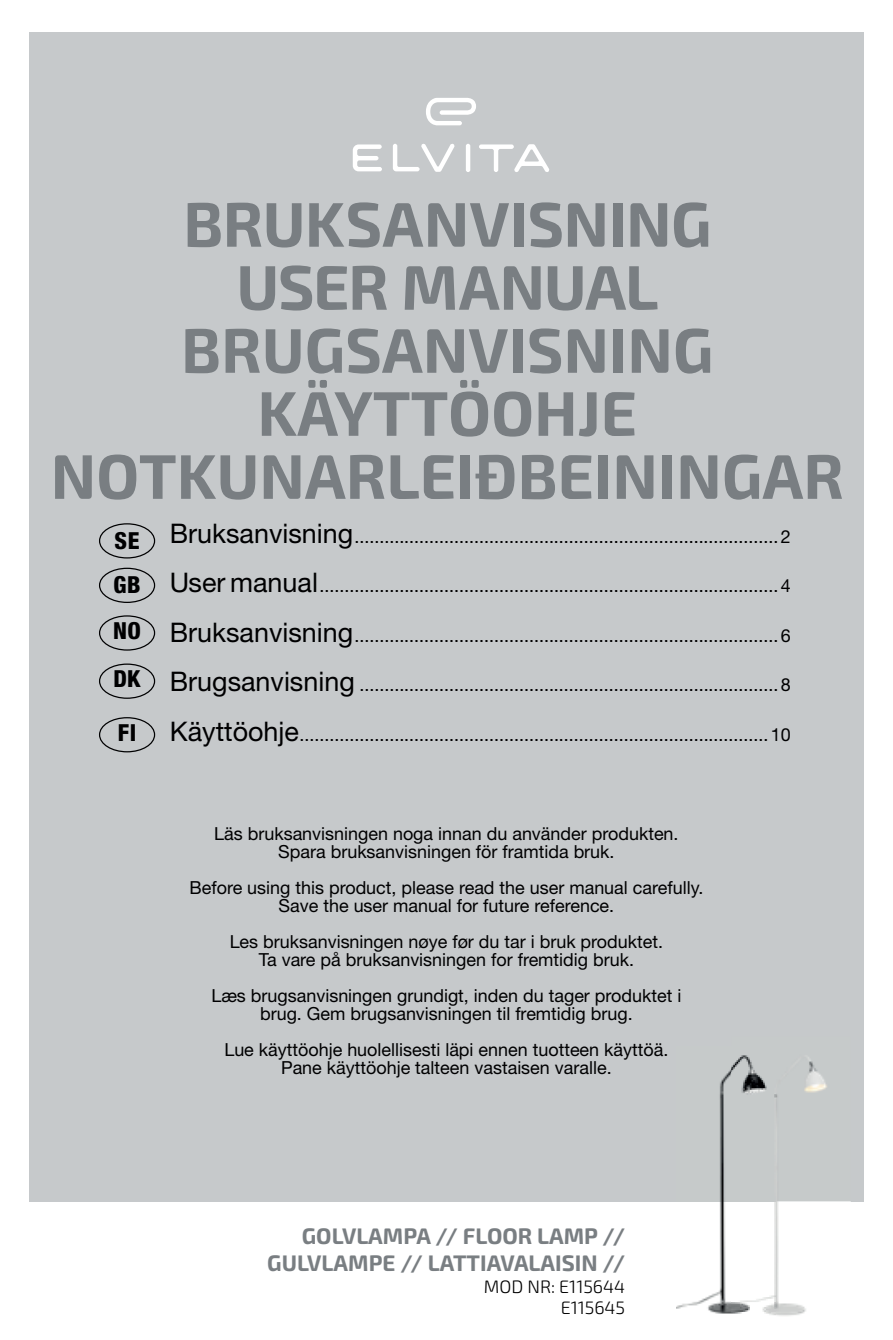
<style>
.page{position:relative;width:893px;height:1340px;background:#fff}
.page>*{position:absolute;margin:0;border:0;box-sizing:border-box;transform-origin:0 0}
.t1{font:700 63px/63px "Exo 2";color:#797e82;text-align:center}
.t2{font:800 condensed 23.4px/45.2px "Helvetica Neue LT Pro";letter-spacing:.02em;color:#000001;text-align:justify}
.t3{font:700 22.5px/27px "Exo 2";color:#797e82;text-align:right}
.t4{font:18px/18px "Helvetica Neue LT Pro";color:#000001;text-align:center}
.t5{font:300 18px/21.6px "Exo 2";color:#000001;text-align:right}
.s1{font-size:27px}
</style>
<div class="page">
<div style="left:29px;top:32px;width:835px;height:1169px;background:#c6c9cb"></div>
<svg style="left:426px;top:98px;width:50px;height:27px"></svg>
<svg style="left:393px;top:144px;width:62px;height:28px"></svg>
<hr style="left:466px;top:144px;width:4px;height:28px;background:#fff;border-radius:2px">
<svg style="left:353px;top:144px;width:29px;height:27px"></svg>
<svg style="left:479px;top:144px;width:70px;height:28px"></svg>
<div style="left:99px;top:523px;width:56px;height:35px;border:1px solid #000001;border-radius:50%"></div>
<div style="left:99px;top:567px;width:56px;height:36px;border:1px solid #000001;border-radius:50%"></div>
<div style="left:99px;top:615px;width:56px;height:35px;border:1px solid #000001;border-radius:50%"></div>
<div style="left:99px;top:663px;width:56px;height:36px;border:1px solid #000001;border-radius:50%"></div>
<div style="left:99px;top:717px;width:56px;height:35px;border:1px solid #000001;border-radius:50%"></div>
<img style="left:776px;top:1057px;width:75px;height:259px">
<img style="left:676px;top:1055px;width:100px;height:260px">
<h1 class="t1" style="left:51px;top:203px;width:795px">BRUKSANVISNING<br>USER MANUAL<br>BRUGSANVISNING<br>KÄYTTÖOHJE<br>NOTKUNARLEIÐBEININGAR</h1>
<h2 class="t2" style="left:113px;top:518px;width:29px">SE GB NO</h2>
<h2 class="t2" style="left:113px;top:656px;width:29px">DK</h2>
<h2 class="t2" style="left:118px;top:710px;width:20px">FI</h2>
<p class="t4" style="left:170px;top:529px;width:623px"><span class="s1">Bruksanvisning</span> .....................................................................................2</p>
<p class="t4" style="left:170px;top:579px;width:623px"><span class="s1">User manual</span> ............................................................................................4</p>
<p class="t4" style="left:170px;top:628px;width:623px"><span class="s1">Bruksanvisning</span> .....................................................................................6</p>
<p class="t4" style="left:170px;top:678px;width:623px"><span class="s1">Brugsanvisning</span> ....................................................................................8</p>
<p class="t4" style="left:170px;top:727px;width:623px"><span class="s1">Käyttöohje</span> ..............................................................................................10</p>
<p class="t4" style="left:214px;top:826px;width:466px">Läs bruksanvisningen noga innan du använder produkten.<br>Spara bruksanvisningen för framtida bruk.</p>
<p class="t4" style="left:189px;top:880px;width:515px">Before using this product, please read the user manual carefully.<br>Save the user manual for future reference.</p>
<p class="t4" style="left:230px;top:934px;width:435px">Les bruksanvisningen nøye før du tar i bruk produktet.<br>Ta vare på bruksanvisningen for fremtidig bruk.</p>
<p class="t4" style="left:211px;top:988px;width:471px">Læs brugsanvisningen grundigt, inden du tager produktet i brug. Gem brugsanvisningen til fremtidig brug.</p>
<p class="t4" style="left:224px;top:1042px;width:445px">Lue käyttöohje huolellisesti läpi ennen tuotteen käyttöä.<br>Pane käyttöohje talteen vastaisen varalle.</p>
<p class="t3" style="left:267px;top:1226px;width:359px">GOLVLAMPA // FLOOR LAMP //<br>GULVLAMPE // LATTIAVALAISIN //</p>
<p class="t5" style="left:484px;top:1275px;width:143px">MOD NR: E115644<br>E115645</p>
</div>
